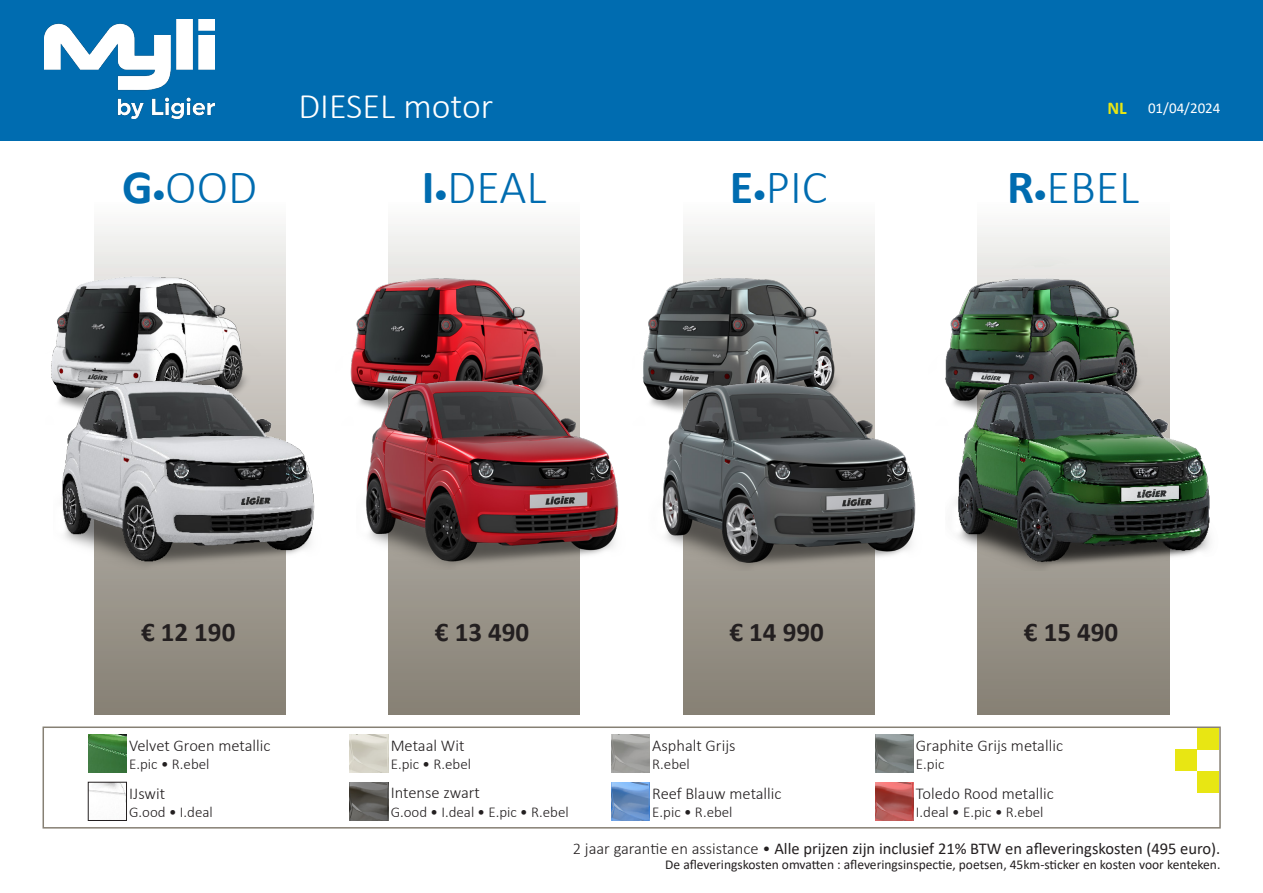
<style>
.page{position:relative;width:1263px;height:893px;background:#fff}
.page>*{position:absolute;margin:0;border:0;box-sizing:border-box;transform-origin:0 0}
.t1{font:300 48px "Calibri";color:#006cb0}
.t2{font:300 36px "Calibri";color:#fff}
.t3{font:700 27px "Calibri";color:#231f20}
.t4{font:700 18px "Calibri";color:#e8e613}
.t5{font:300 16.5px "Calibri";color:#231f20}
.t6{font:16.5px "Calibri";color:#231f20}
.t7{font:300 15px "Calibri";color:#231f20}
.t8{font:15px "Calibri";color:#fff}
.t9{font:13.5px "Calibri";color:#231f20}
.s1{font-weight:700}
.s2{font-weight:400}
.s3{font-weight:300}
</style>
<div class="page">
<div style="left:0;top:0;width:1263px;height:140px;background:#006cb0"></div>
<img style="left:44px;top:20px;width:171px;height:99px">
<div style="left:43px;top:726px;width:1178px;height:102px;border:2px solid #868074"></div>
<div style="left:1197px;top:728px;width:21px;height:22px;background:#e8e613"></div>
<div style="left:1197px;top:771px;width:21px;height:21px;background:#e8e613"></div>
<div style="left:1176px;top:750px;width:21px;height:21px;background:#e8e613"></div>
<img style="left:88px;top:735px;width:38px;height:38px">
<img style="left:350px;top:734px;width:38px;height:39px">
<img style="left:350px;top:782px;width:38px;height:38px">
<img style="left:611px;top:735px;width:38px;height:38px">
<img style="left:611px;top:782px;width:38px;height:38px">
<img style="left:875px;top:735px;width:38px;height:38px">
<img style="left:875px;top:782px;width:38px;height:38px">
<img style="left:90px;top:784px;width:35px;height:12px">
<div style="left:88px;top:782px;width:39px;height:39px;border:1px solid #231f20"></div>
<svg style="left:94px;top:224px;width:191px;height:490px;background:#a8a39a"></svg>
<svg style="left:389px;top:224px;width:191px;height:490px;background:#a9a49c"></svg>
<svg style="left:683px;top:224px;width:191px;height:490px;background:#a8a49b"></svg>
<svg style="left:978px;top:225px;width:191px;height:489px;background:#a8a39a"></svg>
<img style="left:51px;top:256px;width:214px;height:127px">
<img style="left:54px;top:373px;width:261px;height:197px">
<img style="left:350px;top:257px;width:205px;height:134px">
<img style="left:356px;top:373px;width:263px;height:197px">
<img style="left:642px;top:257px;width:210px;height:135px">
<img style="left:648px;top:374px;width:268px;height:196px">
<img style="left:945px;top:257px;width:203px;height:117px">
<img style="left:945px;top:374px;width:265px;height:196px">
<p class="t2" style="left:298px;top:83px;width:196px">DIESEL motor</p>
<p class="t4" style="left:1107px;top:95px;width:21px">NL</p>
<p class="t8" style="left:1148px;top:97px;width:74px">01/04/2024</p>
<p class="t1" style="left:122px;top:157px;width:136px"><span class="s1">G</span>•OOD</p>
<p class="t1" style="left:422px;top:157px;width:126px"><span class="s1">I</span>•DEAL</p>
<p class="t1" style="left:730px;top:157px;width:99px"><span class="s1">E</span>•PIC</p>
<p class="t1" style="left:1007px;top:157px;width:134px"><span class="s1">R</span>•EBEL</p>
<p class="t3" style="left:141px;top:613px;width:96px">€ 12 190</p>
<p class="t3" style="left:435px;top:613px;width:96px">€ 13 490</p>
<p class="t3" style="left:729px;top:613px;width:96px">€ 14 990</p>
<p class="t3" style="left:1024px;top:613px;width:96px">€ 15 490</p>
<p class="t5" style="left:129px;top:735px;width:143px">Velvet Groen metallic</p>
<p class="t7" style="left:129px;top:755px;width:82px">E.pic <span class="s2">•</span> R.ebel</p>
<p class="t5" style="left:129px;top:783px;width:38px">IJswit</p>
<p class="t7" style="left:129px;top:802px;width:85px">G.ood <span class="s2">•</span> I.deal</p>
<p class="t5" style="left:391px;top:735px;width:75px">Metaal Wit</p>
<p class="t7" style="left:391px;top:755px;width:82px">E.pic <span class="s2">•</span> R.ebel</p>
<p class="t5" style="left:391px;top:783px;width:91px">Intense zwart</p>
<p class="t7" style="left:391px;top:802px;width:180px">G.ood <span class="s2">•</span> I.deal <span class="s2">•</span> E.pic <span class="s2">•</span> R.ebel</p>
<p class="t5" style="left:652px;top:735px;width:85px">Asphalt Grijs</p>
<p class="t7" style="left:652px;top:755px;width:39px">R.ebel</p>
<p class="t5" style="left:652px;top:783px;width:131px">Reef Blauw metallic</p>
<p class="t7" style="left:652px;top:802px;width:82px">E.pic <span class="s2">•</span> R.ebel</p>
<p class="t5" style="left:916px;top:735px;width:149px">Graphite Grijs metallic</p>
<p class="t7" style="left:916px;top:755px;width:30px">E.pic</p>
<p class="t5" style="left:916px;top:783px;width:139px">Toledo Rood metallic</p>
<p class="t7" style="left:916px;top:802px;width:129px">I.deal <span class="s2">•</span> E.pic <span class="s2">•</span> R.ebel</p>
<p class="t6" style="left:573px;top:837px;width:649px"><span class="s3">2 jaar garantie en assistance •</span> Alle prijzen zijn inclusief 21% BTW en afleveringskosten (495 euro).</p>
<p class="t9" style="left:665px;top:855px;width:557px">De afleveringskosten omvatten : afleveringsinspectie, poetsen, 45km-sticker en kosten voor kenteken.</p>
</div>
